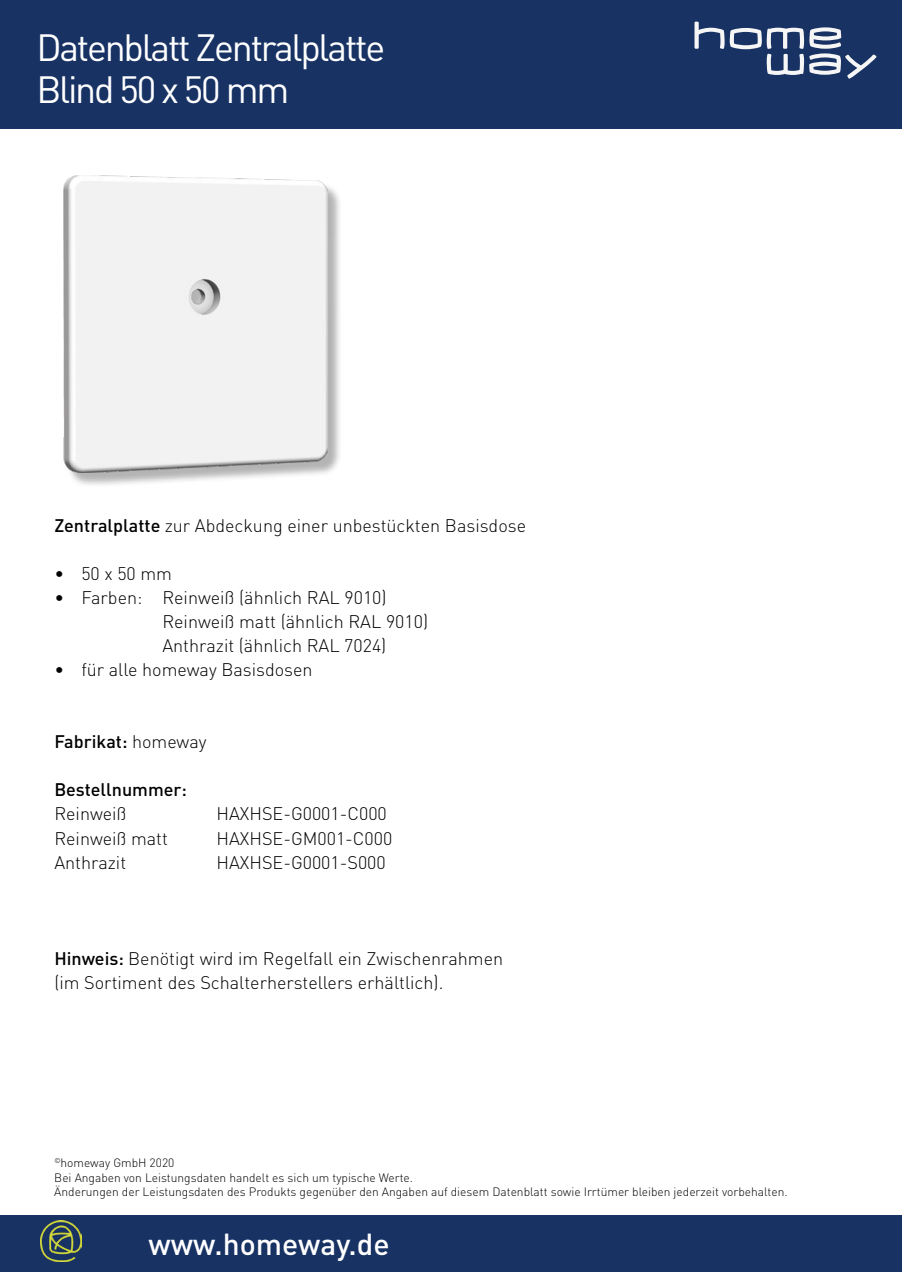
<style>
.page{position:relative;width:902px;height:1272px;background:#fff}
.page>*{position:absolute;margin:0;border:0;box-sizing:border-box;transform-origin:0 0}
.t1{font:37.5px/42px "DIN";letter-spacing:-.06em;color:#fff}
.t2{font:500 30px "DIN";color:#fff}
.t3{font:300 18px/24px "DIN";color:#000}
.t4{font:500 18px "DIN";color:#000}
.t5{font:300 12px/14.4px "DIN";color:#000}
.s1{font-weight:500}
.s2{font-weight:300}
</style>
<div class="page">
<div style="left:0;top:0;width:901px;height:128px;background:#183264"></div>
<div style="left:0;top:1215px;width:901px;height:56px;background:#183264"></div>
<svg style="left:694px;top:22px;width:182px;height:57px"></svg>
<img style="left:41px;top:1220px;width:41px;height:41px">
<div style="left:65px;top:177px;width:278px;height:311px;background:#000;opacity:.3"></div>
<img style="left:63px;top:175px;width:264px;height:297px">
<h1 class="t1" style="left:36px;top:26px;width:350px">Datenblatt Zentralplatte<br>Blind 50 x 50 mm</h1>
<p class="t3" style="left:54px;top:513px;width:473px"><span class="s1">Zentralplatte</span> zur Abdeckung einer unbestückten Basisdose</p>
<p class="t3" style="left:54px;top:561px;width:119px">• 50 x 50 mm</p>
<p class="t3" style="left:162px;top:585px;width:267px;text-indent:-108px">• Farben: Reinweiß (ähnlich RAL 9010)<br>Reinweiß matt (ähnlich RAL 9010)<br>Anthrazit (ähnlich RAL 7024)</p>
<p class="t3" style="left:54px;top:657px;width:260px">• für alle homeway Basisdosen</p>
<p class="t4" style="left:54px;top:730px;width:154px">Fabrikat: <span class="s2">homeway</span></p>
<p class="t4" style="left:54px;top:778px;width:134px">Bestellnummer:</p>
<p class="t3" style="left:54px;top:801px;width:74px">Reinweiß</p>
<p class="t3" style="left:216px;top:801px;width:172px">HAXHSE-G0001-C000</p>
<p class="t3" style="left:54px;top:825px;width:115px">Reinweiß matt</p>
<p class="t3" style="left:216px;top:825px;width:177px">HAXHSE-GM001-C000</p>
<p class="t3" style="left:54px;top:849px;width:73px">Anthrazit</p>
<p class="t3" style="left:216px;top:849px;width:171px">HAXHSE-G0001-S000</p>
<p class="t3" style="left:54px;top:945px;width:450px"><span class="s1">Hinweis:</span> Benötigt wird im Regelfall ein Zwischenrahmen (im Sortiment des Schalterherstellers erhältlich).</p>
<p class="t5" style="left:54px;top:1155px;width:734px"><sup>©</sup>homeway GmbH 2020<br>Bei Angaben von Leistungsdaten handelt es sich um typische Werte.<br>Änderungen der Leistungsdaten des Produkts gegenüber den Angaben auf diesem Datenblatt sowie Irrtümer bleiben jederzeit vorbehalten.</p>
<h2 class="t2" style="left:148px;top:1225px;width:243px">www.homeway.de</h2>
</div>
